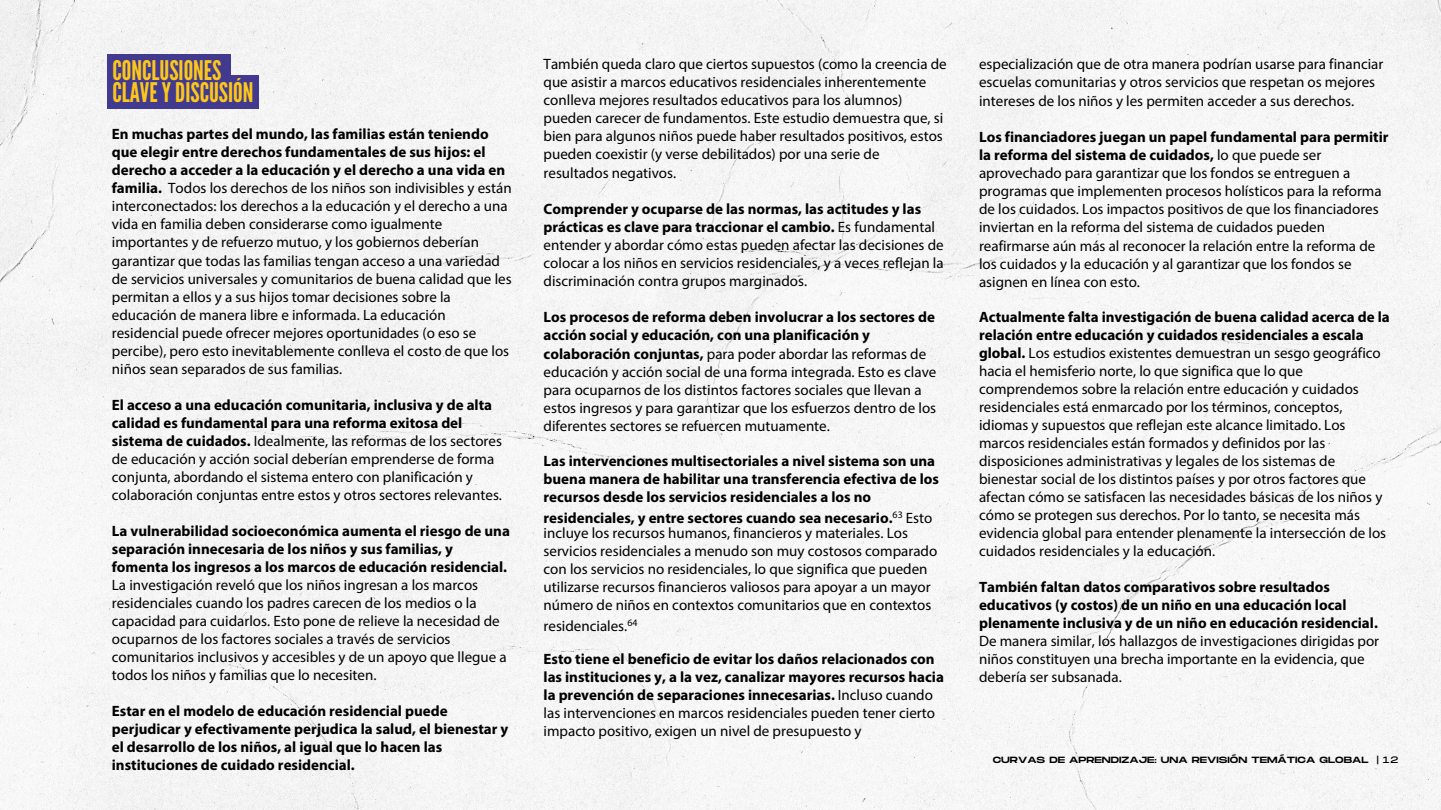
<style>
.page{position:relative;width:1441px;height:810px;background:#fff}
.page>*{position:absolute;margin:0;border:0;box-sizing:border-box;transform-origin:0 0}
.t1{font:27px/22.5px "League Gothic";color:#fdc71a}
.t2{font:15px/18px "Myriad Pro";color:#000}
.t3{font:700 15px/18px "Myriad Pro";color:#000}
.t4{font:9px "Monument Extended";color:#000}
.s1{font-weight:700}
.s2{font-weight:400}
</style>
<div class="page">
<div style="left:0;top:0;width:1440px;height:810px;background:#f5f5f5"></div>
<div style="left:108px;top:75px;width:151px;height:34px;background:#413a8e"></div>
<div style="left:108px;top:54px;width:123px;height:32px;background:#413a8e"></div>
<h1 class="t1" style="left:112px;top:59px;width:142px">CONCLUSIONES<br>CLAVE Y DISCUSIÓN</h1>
<p class="t2" style="left:112px;top:125px;width:401px"><span class="s1">En muchas partes del mundo, las familias están teniendo que elegir entre derechos fundamentales de sus hijos: el derecho a acceder a la educación y el derecho a una vida en familia.</span> Todos los derechos de los niños son indivisibles y están interconectados: los derechos a la educación y el derecho a una vida en familia deben considerarse como igualmente importantes y de refuerzo mutuo, y los gobiernos deberían garantizar que todas las familias tengan acceso a una variedad de servicios universales y comunitarios de buena calidad que les permitan a ellos y a sus hijos tomar decisiones sobre la educación de manera libre e informada. La educación residencial puede ofrecer mejores oportunidades (o eso se percibe), pero esto inevitablemente conlleva el costo de que los niños sean separados de sus familias.</p>
<p class="t2" style="left:112px;top:395px;width:392px"><span class="s1">El acceso a una educación comunitaria, inclusiva y de alta calidad es fundamental para una reforma exitosa del sistema de cuidados.</span> Idealmente, las reformas de los sectores de educación y acción social deberían emprenderse de forma conjunta, abordando el sistema entero con planificación y colaboración conjuntas entre estos y otros sectores relevantes.</p>
<p class="t3" style="left:112px;top:522px;width:399px">La vulnerabilidad socioeconómica aumenta el riesgo de una separación innecesaria de los niños y sus familias, y fomenta los ingresos a los marcos de educación residencial.</p>
<p class="t2" style="left:112px;top:576px;width:396px">La investigación reveló que los niños ingresan a los marcos residenciales cuando los padres carecen de los medios o la capacidad para cuidarlos. Esto pone de relieve la necesidad de ocuparnos de los factores sociales a través de servicios comunitarios inclusivos y accesibles y de un apoyo que llegue a todos los niños y familias que lo necesiten.</p>
<p class="t3" style="left:112px;top:702px;width:398px">Estar en el modelo de educación residencial puede perjudicar y efectivamente perjudica la salud, el bienestar y el desarrollo de los niños, al igual que lo hacen las instituciones de cuidado residencial.</p>
<p class="t2" style="left:543px;top:55px;width:405px">También queda claro que ciertos supuestos (como la creencia de que asistir a marcos educativos residenciales inherentemente conlleva mejores resultados educativos para los alumnos) pueden carecer de fundamentos. Este estudio demuestra que, si bien para algunos niños puede haber resultados positivos, estos pueden coexistir (y verse debilitados) por una serie de resultados negativos.</p>
<p class="t2" style="left:543px;top:199px;width:401px"><span class="s1">Comprender y ocuparse de las normas, las actitudes y las prácticas es clave para traccionar el cambio.</span> Es fundamental entender y abordar cómo estas pueden afectar las decisiones de colocar a los niños en servicios residenciales, y a veces reflejan la discriminación contra grupos marginados.</p>
<p class="t2" style="left:543px;top:308px;width:394px"><span class="s1">Los procesos de reforma deben involucrar a los sectores de acción social y educación, con una planificación y colaboración conjuntas,</span> para poder abordar las reformas de educación y acción social de una forma integrada. Esto es clave para ocuparnos de los distintos factores sociales que llevan a estos ingresos y para garantizar que los esfuerzos dentro de los diferentes sectores se refuercen mutuamente.</p>
<p class="t3" style="left:543px;top:452px;width:397px">Las intervenciones multisectoriales a nivel sistema son una buena manera de habilitar una transferencia efectiva de los recursos desde los servicios residenciales a los no</p>
<p class="t2" style="left:543px;top:509px;width:390px;line-height:15.9px"><span class="s1">residenciales, y entre sectores cuando sea necesario.</span><sup>63</sup> Esto incluye los recursos humanos, financieros y materiales. Los</p>
<p class="t2" style="left:543px;top:542px;width:395px">servicios residenciales a menudo son muy costosos comparado con los servicios no residenciales, lo que significa que pueden utilizarse recursos financieros valiosos para apoyar a un mayor número de niños en contextos comunitarios que en contextos</p>
<p class="t2" style="left:543px;top:616px;width:95px">residenciales.<sup>64</sup></p>
<p class="t3" style="left:543px;top:650px;width:402px">Esto tiene el beneficio de evitar los daños relacionados con las instituciones y, a la vez, canalizar mayores recursos hacia la prevención de separaciones innecesarias. <span class="s2">Incluso cuando las intervenciones en marcos residenciales pueden tener cierto impacto positivo, exigen un nivel de presupuesto y</span></p>
<p class="t2" style="left:978px;top:54px;width:406px;line-height:18.6px">especialización que de otra manera podrían usarse para financiar escuelas comunitarias y otros servicios que respetan os mejores intereses de los niños y les permiten acceder a sus derechos.</p>
<p class="t2" style="left:978px;top:128px;width:411px"><span class="s1">Los financiadores juegan un papel fundamental para permitir la reforma del sistema de cuidados,</span> lo que puede ser aprovechado para garantizar que los fondos se entreguen a programas que implementen procesos holísticos para la reforma de los cuidados. Los impactos positivos de que los financiadores inviertan en la reforma del sistema de cuidados pueden reafirmarse aún más al reconocer la relación entre la reforma de los cuidados y la educación y al garantizar que los fondos se asignen en línea con esto.</p>
<p class="t2" style="left:978px;top:308px;width:412px"><span class="s1">Actualmente falta investigación de buena calidad acerca de la relación entre educación y cuidados residenciales a escala global.</span> Los estudios existentes demuestran un sesgo geográfico hacia el hemisferio norte, lo que significa que lo que comprendemos sobre la relación entre educación y cuidados residenciales está enmarcado por los términos, conceptos, idiomas y supuestos que reflejan este alcance limitado. Los marcos residenciales están formados y definidos por las disposiciones administrativas y legales de los sistemas de bienestar social de los distintos países y por otros factores que afectan cómo se satisfacen las necesidades básicas de los niños y cómo se protegen sus derechos. Por lo tanto, se necesita más evidencia global para entender plenamente la intersección de los cuidados residenciales y la educación.</p>
<p class="t3" style="left:978px;top:578px;width:400px">También faltan datos comparativos sobre resultados educativos (y costos) de un niño en una educación local plenamente inclusiva y de un niño en educación residencial.</p>
<p class="t2" style="left:978px;top:632px;width:401px">De manera similar, los hallazgos de investigaciones dirigidas por niños constituyen una brecha importante en la evidencia, que debería ser subsanada.</p>
<p class="t4" style="left:992px;top:755px;width:407px">CURVAS DE APRENDIZAJE: UNA REVISIÓN TEMÁTICA GLOBAL | 12</p>
</div>
